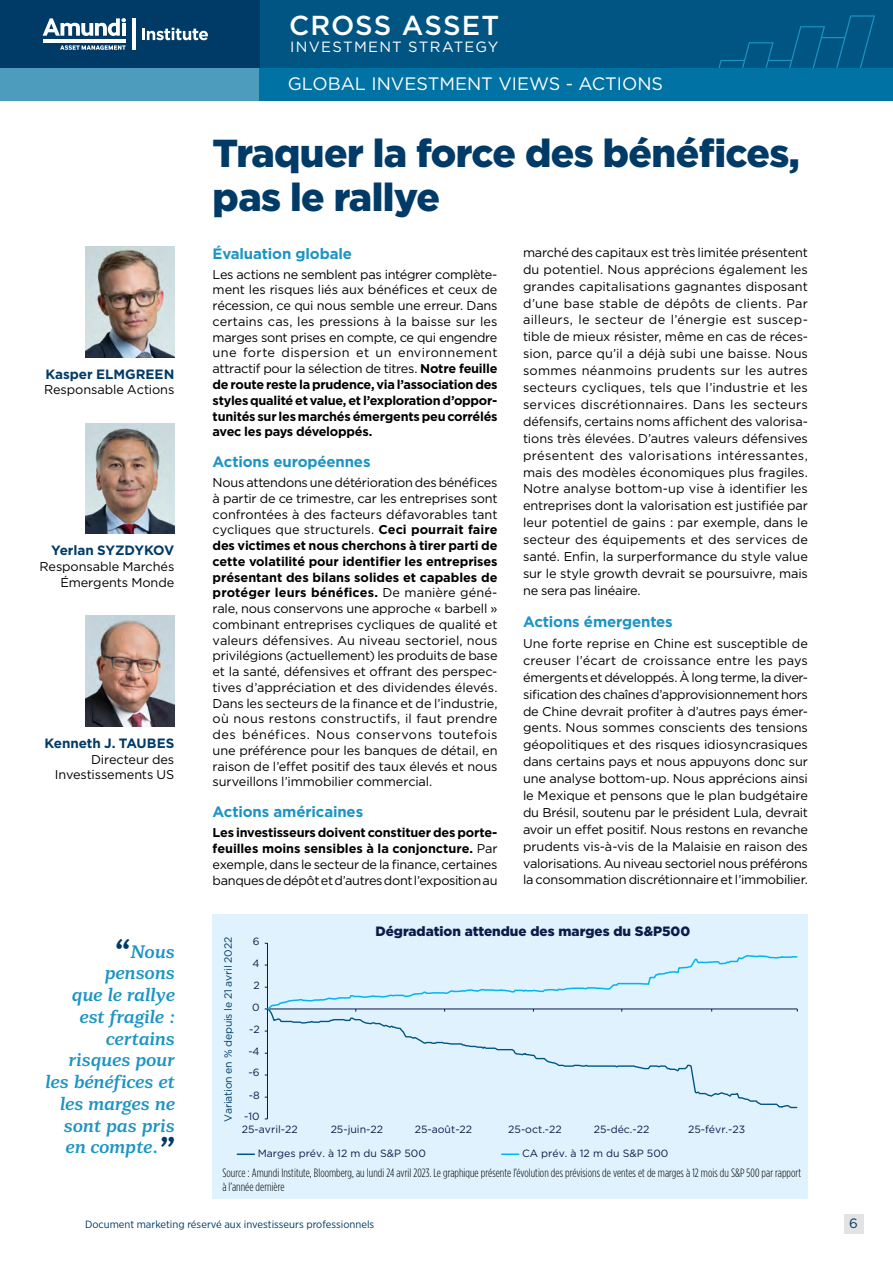
<style>
.page{position:relative;width:893px;height:1263px;background:#fff}
.page>*{position:absolute;margin:0;border:0;box-sizing:border-box;transform-origin:0 0}
.t1{font:900 39px/43.5px "Gotham";letter-spacing:-.015em;color:#003b68}
.t2{font:500 27.45px "Gotham";letter-spacing:.04em;color:#fff}
.t3{font:italic 700 18px/21.8px "Mediator Serif";letter-spacing:-.01em;color:#1c94c4;text-align:right}
.t4{font:18px "Gotham";color:#fff}
.t5{font:700 15px "Gotham";letter-spacing:-.01em;color:#1c94c4}
.t6{font:14.85px "Gotham";letter-spacing:.08em;color:#fff}
.t7{font:700 13.5px "Gotham";letter-spacing:-.005em;color:#003b68}
.t8{font:900 13.5px "Gotham";color:#0c1c49}
.t9{font:13.5px "Gotham";color:#003b68}
.t10{font:12.75px/15.8px "Gotham";letter-spacing:-.015em;color:#000;text-align:justify}
.t11{font:300 12px/13.5px "Gotham Condensed";letter-spacing:.005em;color:#000}
.t12{font:10.5px "Gotham";color:#0c1c49}
.t13{font:10.5px "Gotham Narrow";color:#003b68;scale:1.05 1}
.t14{font:10.5px "Gotham";letter-spacing:-.02em;color:#003b68}
.s1{font-weight:900;font-size:27px;color:#003b68}
.s2{font-weight:700}
</style>
<div class="page">
<div style="left:0;top:0;width:893px;height:68px;background:#005583"></div>
<svg style="left:718px;top:15px;width:157px;height:53px"></svg>
<div style="left:0;top:0;width:259px;height:68px;background:#003b68"></div>
<svg style="left:43px;top:18px;width:83px;height:18px"></svg>
<hr style="left:122px;top:23px;width:4px;height:13px;background:#fff">
<hr style="left:43px;top:39px;width:83px;height:3px;background:#fff">
<svg style="left:60px;top:45px;width:66px;height:5px"></svg>
<hr style="left:132px;top:18px;width:3px;height:32px;background:#fff">
<svg style="left:142px;top:28px;width:66px;height:12px"></svg>
<div style="left:0;top:68px;width:893px;height:33px;background:#4d9cbe"></div>
<div style="left:259px;top:68px;width:634px;height:33px;background:#0072a3"></div>
<div style="left:213px;top:914px;width:595px;height:284px;background:#dff2fd"></div>
<svg style="left:237px;top:1153px;width:17px;height:2px"></svg>
<svg style="left:502px;top:1153px;width:17px;height:2px"></svg>
<hr style="left:267px;top:943px;width:1px;height:176px;background:#0c1c49">
<svg style="left:266px;top:1011px;width:532px;height:98px"></svg>
<svg style="left:265px;top:955px;width:533px;height:56px"></svg>
<img style="left:85px;top:247px;width:89px;height:110px">
<img style="left:85px;top:423px;width:89px;height:111px">
<img style="left:85px;top:616px;width:89px;height:110px">
<div style="left:844px;top:1214px;width:19px;height:19px;background:#e3e3e3"></div>
<p class="t7" style="left:46px;top:365px;width:130px">Kasper ELMGREEN</p>
<p class="t10" style="left:44px;top:382px;width:132px">Responsable Actions</p>
<p class="t7" style="left:51px;top:542px;width:125px">Yerlan SYZDYKOV</p>
<p class="t10" style="left:40px;top:558px;width:136px;text-align:right">Responsable Marchés<br>Émergents Monde</p>
<p class="t7" style="left:45px;top:734px;width:131px">Kenneth J. TAUBES</p>
<p class="t10" style="left:55px;top:751px;width:121px;text-align:right">Directeur des<br>Investissements US</p>
<h3 class="t3" style="left:45px;top:941px;width:131px"><span class="s1">“</span>Nous pensons<br>que le rallye est fragile : certains risques pour les bénéfices et les marges ne sont pas pris en compte.<span class="s1">”</span></h3>
<h2 class="t2" style="left:289px;top:7px;width:212px">CROSS ASSET</h2>
<p class="t6" style="left:290px;top:37px;width:210px">INVESTMENT STRATEGY</p>
<h3 class="t4" style="left:288px;top:72px;width:377px">GLOBAL INVESTMENT VIEWS - ACTIONS</h3>
<h1 class="t1" style="left:213px;top:131px;width:589px">Traquer la force des bénéfices, pas le rallye</h1>
<p class="t5" style="left:213px;top:243px;width:141px">Évaluation globale</p>
<p class="t10" style="left:213px;top:266px;width:286px">Les actions ne semblent pas intégrer complète&shy;ment les risques liés aux bénéfices et ceux de récession, ce qui nous semble une erreur. Dans certains cas, les pressions à la baisse sur les marges sont prises en compte, ce qui engendre une forte dispersion et un environnement attractif pour la sélection de titres. <span class="s2">Notre feuille de route reste la prudence, via l’association des styles qualité et value, et l’exploration d’oppor&shy;tunités sur les marchés émergents peu corrélés avec les pays développés.</span></p>
<p class="t5" style="left:213px;top:452px;width:159px">Actions européennes</p>
<p class="t10" style="left:213px;top:474px;width:286px">Nous attendons une détérioration des bénéfices à partir de ce trimestre, car les entreprises sont confrontées à des facteurs défavorables tant cycliques que structurels. <span class="s2">Ceci pourrait faire des victimes et nous cherchons à tirer parti de cette volatilité pour identifier les entreprises présentant des bilans solides et capables de protéger leurs bénéfices.</span> De manière géné&shy;rale, nous conservons une approche « barbell » combinant entreprises cycliques de qualité et valeurs défensives. Au niveau sectoriel, nous privilégions (actuellement) les produits de base et la santé, défensives et offrant des perspec&shy;tives d’appréciation et des dividendes élevés.<br>Dans les secteurs de la finance et de l’industrie, où nous restons constructifs, il faut prendre des bénéfices. Nous conservons toutefois une préférence pour les banques de détail, en raison de l’effet positif des taux élevés et nous surveillons l’immobilier commercial.</p>
<p class="t5" style="left:213px;top:802px;width:152px">Actions américaines</p>
<p class="t10" style="left:213px;top:824px;width:286px"><span class="s2">Les investisseurs doivent constituer des porte&shy;feuilles moins sensibles à la conjoncture.</span> Par exemple, dans le secteur de la finance, certaines banques de dépôt et d’autres dont l’exposition au</p>
<p class="t10" style="left:523px;top:244px;width:286px;line-height:17px">marché des capitaux est très limitée présentent du potentiel. Nous apprécions également les grandes capitalisations gagnantes disposant d’une base stable de dépôts de clients. Par ailleurs, le secteur de l’énergie est suscep&shy;tible de mieux résister, même en cas de réces&shy;sion, parce qu’il a déjà subi une baisse. Nous sommes néanmoins prudents sur les autres secteurs cycliques, tels que l’industrie et les services discrétionnaires. Dans les secteurs défensifs, certains noms affichent des valorisa&shy;tions très élevées. D’autres valeurs défensives présentent des valorisations intéressantes, mais des modèles économiques plus fragiles.<br>Notre analyse bottom-up vise à identifier les entreprises dont la valorisation est justifiée par leur potentiel de gains : par exemple, dans le secteur des équipements et des services de santé. Enfin, la surperformance du style value sur le style growth devrait se poursuivre, mais ne sera pas linéaire.</p>
<p class="t5" style="left:523px;top:611px;width:151px">Actions émergentes</p>
<p class="t10" style="left:523px;top:635px;width:286px;line-height:17px">Une forte reprise en Chine est susceptible de creuser l’écart de croissance entre les pays émergents et développés. À long terme, la diver&shy;sification des chaînes d’approvisionnement hors de Chine devrait profiter à d’autres pays émer&shy;gents. Nous sommes conscients des tensions géopolitiques et des risques idiosyncrasiques dans certains pays et nous appuyons donc sur une analyse bottom-up. Nous apprécions ainsi le Mexique et pensons que le plan budgétaire du Brésil, soutenu par le président Lula, devrait avoir un effet positif. Nous restons en revanche prudents vis-à-vis de la Malaisie en raison des valorisations. Au niveau sectoriel nous préférons la consommation discrétionnaire et l’immobilier.</p>
<p class="t14" style="left:221px;top:1122px;width:187px;rotate:-90deg">Variation en % depuis le 21 avril 2022</p>
<p class="t12" style="left:253px;top:934px;width:8px">6</p>
<p class="t12" style="left:253px;top:956px;width:9px">4</p>
<p class="t12" style="left:253px;top:978px;width:8px">2</p>
<p class="t12" style="left:252px;top:1000px;width:9px">0</p>
<p class="t12" style="left:249px;top:1022px;width:12px">-2</p>
<p class="t12" style="left:248px;top:1044px;width:13px">-4</p>
<p class="t12" style="left:249px;top:1066px;width:13px">-6</p>
<p class="t12" style="left:249px;top:1088px;width:12px">-8</p>
<p class="t12" style="left:244px;top:1110px;width:17px">-10</p>
<p class="t8" style="left:375px;top:921px;width:316px">Dégradation attendue des marges du S&amp;P500</p>
<p class="t12" style="left:242px;top:1123px;width:57px">25-avril-22</p>
<p class="t12" style="left:331px;top:1123px;width:54px">25-juin-22</p>
<p class="t12" style="left:415px;top:1123px;width:59px">25-août-22</p>
<p class="t12" style="left:508px;top:1123px;width:55px">25-oct.-22</p>
<p class="t12" style="left:594px;top:1123px;width:57px">25-déc.-22</p>
<p class="t12" style="left:688px;top:1123px;width:59px">25-févr.-23</p>
<p class="t12" style="left:258px;top:1147px;width:170px">Marges prév. à 12 m du S&amp;P 500</p>
<p class="t12" style="left:522px;top:1147px;width:148px">CA prév. à 12 m du S&amp;P 500</p>
<p class="t11" style="left:223px;top:1166px;width:580px">Source : Amundi Institute, Bloomberg, au lundi 24 avril 2023. Le graphique présente l’évolution des prévisions de ventes et de marges à 12 mois du S&amp;P 500 par rapport à l’année dernière</p>
<p class="t13" style="left:85px;top:1218px;width:277px">Document marketing réservé aux investisseurs professionnels</p>
<p class="t9" style="left:849px;top:1215px;width:10px">6</p>
</div>
